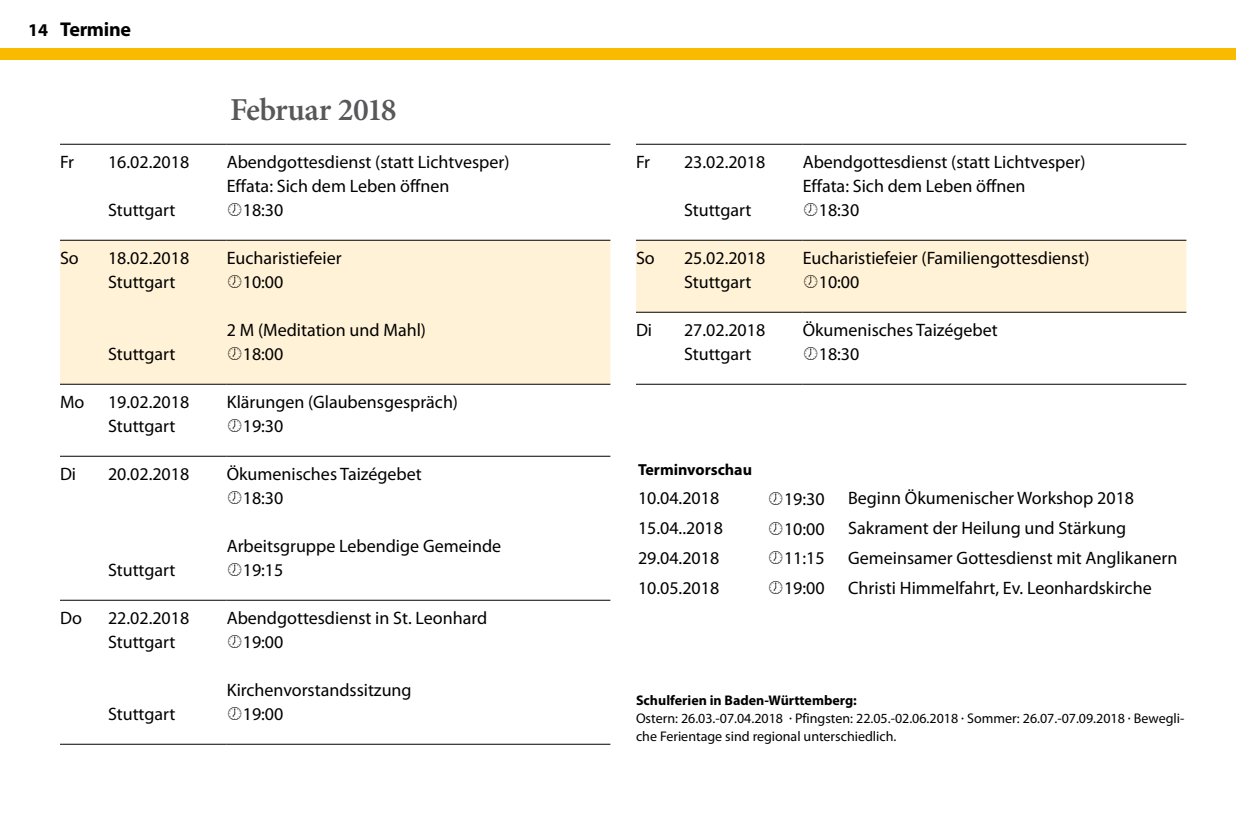
<style>
.page{position:relative;width:1236px;height:840px;background:#fff}
.page>*{position:absolute;margin:0;border:0;box-sizing:border-box;transform-origin:0 0}
.t1{font:600 32px "Minion Pro";letter-spacing:-.02em;color:#58585a}
.t2{font:700 20px "Myriad Pro";letter-spacing:-.015em;color:#000}
.t3{font:18px/24px "Myriad Pro";color:#000}
.t4{font:700 16px "Myriad Pro";color:#000}
.t5{font:14px/18px "Myriad Pro";color:#000}
.t6{font:700 14px "Myriad Pro";color:#000}
.s1{font-size:18px}
</style>
<div class="page">
<div style="left:0;top:48px;width:1236px;height:12px;background:#faba00"></div>
<div style="left:60px;top:241px;width:550px;height:143px;background:#fff2d6"></div>
<hr style="left:60px;top:144px;width:48px;height:1px;background:#000">
<hr style="left:108px;top:144px;width:119px;height:1px;background:#000">
<hr style="left:227px;top:144px;width:383px;height:1px;background:#000">
<hr style="left:60px;top:240px;width:48px;height:1px;background:#000">
<hr style="left:108px;top:240px;width:119px;height:1px;background:#000">
<hr style="left:227px;top:240px;width:383px;height:1px;background:#000">
<hr style="left:60px;top:384px;width:48px;height:1px;background:#000">
<hr style="left:108px;top:384px;width:119px;height:1px;background:#000">
<hr style="left:227px;top:384px;width:383px;height:1px;background:#000">
<hr style="left:60px;top:456px;width:48px;height:1px;background:#000">
<hr style="left:108px;top:456px;width:119px;height:1px;background:#000">
<hr style="left:227px;top:456px;width:383px;height:1px;background:#000">
<hr style="left:60px;top:600px;width:48px;height:1px;background:#000">
<hr style="left:108px;top:600px;width:119px;height:1px;background:#000">
<hr style="left:227px;top:600px;width:383px;height:1px;background:#000">
<hr style="left:60px;top:744px;width:48px;height:1px;background:#000">
<hr style="left:108px;top:744px;width:119px;height:1px;background:#000">
<hr style="left:227px;top:744px;width:383px;height:1px;background:#000">
<hr style="left:636px;top:144px;width:48px;height:1px;background:#000">
<hr style="left:684px;top:144px;width:119px;height:1px;background:#000">
<hr style="left:803px;top:144px;width:383px;height:1px;background:#000">
<hr style="left:636px;top:312px;width:48px;height:1px;background:#000">
<hr style="left:684px;top:312px;width:119px;height:1px;background:#000">
<hr style="left:803px;top:312px;width:383px;height:1px;background:#000">
<hr style="left:636px;top:384px;width:48px;height:1px;background:#000">
<hr style="left:684px;top:384px;width:119px;height:1px;background:#000">
<hr style="left:803px;top:384px;width:383px;height:1px;background:#000">
<svg style="left:228px;top:275px;width:13px;height:13px"></svg>
<svg style="left:228px;top:347px;width:13px;height:13px"></svg>
<div style="left:636px;top:240px;width:550px;height:72px;background:#fff2d6"></div>
<p class="t2" style="left:28px;top:16px;width:105px"><span class="s1">14</span> Termine</p>
<h1 class="t1" style="left:230px;top:88px;width:168px">Februar 2018</h1>
<p class="t3" style="left:60px;top:150px;width:16px">Fr</p>
<p class="t3" style="left:108px;top:150px;width:83px">16.02.2018</p>
<p class="t3" style="left:227px;top:150px;width:284px">Abendgottesdienst (statt Lichtvesper)<br>Effata: Sich dem Leben öffnen</p>
<p class="t3" style="left:108px;top:198px;width:69px">Stuttgart</p>
<p class="t3" style="left:243px;top:198px;width:42px">18:30</p>
<p class="t3" style="left:60px;top:246px;width:20px">So</p>
<p class="t3" style="left:108px;top:246px;width:83px">18.02.2018</p>
<p class="t3" style="left:227px;top:246px;width:117px">Eucharistiefeier</p>
<p class="t3" style="left:108px;top:270px;width:69px">Stuttgart</p>
<p class="t3" style="left:243px;top:270px;width:42px">10:00</p>
<p class="t3" style="left:227px;top:318px;width:201px">2 M (Meditation und Mahl)</p>
<p class="t3" style="left:108px;top:342px;width:69px">Stuttgart</p>
<p class="t3" style="left:243px;top:342px;width:42px">18:00</p>
<p class="t3" style="left:60px;top:390px;width:26px">Mo</p>
<p class="t3" style="left:108px;top:390px;width:83px">19.02.2018</p>
<p class="t3" style="left:227px;top:390px;width:233px">Klärungen (Glaubensgespräch)</p>
<p class="t3" style="left:108px;top:414px;width:69px">Stuttgart</p>
<p class="t3" style="left:243px;top:414px;width:42px">19:30</p>
<p class="t3" style="left:60px;top:462px;width:18px">Di</p>
<p class="t3" style="left:108px;top:462px;width:83px">20.02.2018</p>
<p class="t3" style="left:243px;top:462px;width:181px;text-indent:-16px">Ökumenisches Taizégebet<br>18:30</p>
<p class="t3" style="left:227px;top:534px;width:276px">Arbeitsgruppe Lebendige Gemeinde</p>
<p class="t3" style="left:108px;top:558px;width:69px">Stuttgart</p>
<p class="t3" style="left:243px;top:558px;width:42px">19:15</p>
<p class="t3" style="left:60px;top:606px;width:23px">Do</p>
<p class="t3" style="left:108px;top:606px;width:83px">22.02.2018</p>
<p class="t3" style="left:227px;top:606px;width:262px">Abendgottesdienst in St. Leonhard</p>
<p class="t3" style="left:108px;top:630px;width:69px">Stuttgart</p>
<p class="t3" style="left:243px;top:630px;width:42px">19:00</p>
<p class="t3" style="left:227px;top:678px;width:186px">Kirchenvorstandssitzung</p>
<p class="t3" style="left:108px;top:702px;width:69px">Stuttgart</p>
<p class="t3" style="left:243px;top:702px;width:42px">19:00</p>
<p class="t3" style="left:636px;top:150px;width:16px">Fr</p>
<p class="t3" style="left:684px;top:150px;width:83px">23.02.2018</p>
<p class="t3" style="left:803px;top:150px;width:284px">Abendgottesdienst (statt Lichtvesper)<br>Effata: Sich dem Leben öffnen</p>
<p class="t3" style="left:684px;top:198px;width:69px">Stuttgart</p>
<p class="t3" style="left:819px;top:198px;width:42px">18:30</p>
<p class="t3" style="left:636px;top:246px;width:20px">So</p>
<p class="t3" style="left:684px;top:246px;width:83px">25.02.2018</p>
<p class="t3" style="left:803px;top:246px;width:288px">Eucharistiefeier (Familiengottesdienst)</p>
<p class="t3" style="left:684px;top:270px;width:69px">Stuttgart</p>
<p class="t3" style="left:819px;top:270px;width:42px">10:00</p>
<p class="t3" style="left:636px;top:318px;width:18px">Di</p>
<p class="t3" style="left:684px;top:318px;width:83px">27.02.2018</p>
<p class="t3" style="left:803px;top:318px;width:197px">Ökumenisches Taizégebet</p>
<p class="t3" style="left:684px;top:342px;width:69px">Stuttgart</p>
<p class="t3" style="left:819px;top:342px;width:42px">18:30</p>
<p class="t4" style="left:638px;top:459px;width:116px">Terminvorschau</p>
<p class="t3" style="left:638px;top:486px;width:83px">10.04.2018</p>
<p class="t3" style="left:784px;top:486px;width:42px">19:30</p>
<p class="t3" style="left:848px;top:486px;width:288px">Beginn Ökumenischer Workshop 2018</p>
<p class="t3" style="left:638px;top:516px;width:87px">15.04..2018</p>
<p class="t3" style="left:784px;top:516px;width:42px">10:00</p>
<p class="t3" style="left:848px;top:516px;width:280px">Sakrament der Heilung und Stärkung</p>
<p class="t3" style="left:638px;top:546px;width:83px">29.04.2018</p>
<p class="t3" style="left:784px;top:546px;width:42px">11:15</p>
<p class="t3" style="left:848px;top:546px;width:331px">Gemeinsamer Gottesdienst mit Anglikanern</p>
<p class="t3" style="left:638px;top:576px;width:83px">10.05.2018</p>
<p class="t3" style="left:784px;top:576px;width:42px">19:00</p>
<p class="t3" style="left:848px;top:576px;width:305px">Christi Himmelfahrt, Ev. Leonhardskirche</p>
<p class="t6" style="left:636px;top:691px;width:222px">Schulferien in Baden-Württemberg:</p>
<p class="t5" style="left:636px;top:709px;width:550px">Ostern: 26.03.-07.04.2018 · Pfingsten: 22.05.-02.06.2018 · Sommer: 26.07.-07.09.2018 · Bewegli&shy;che Ferientage sind regional unterschiedlich.</p>
</div>
